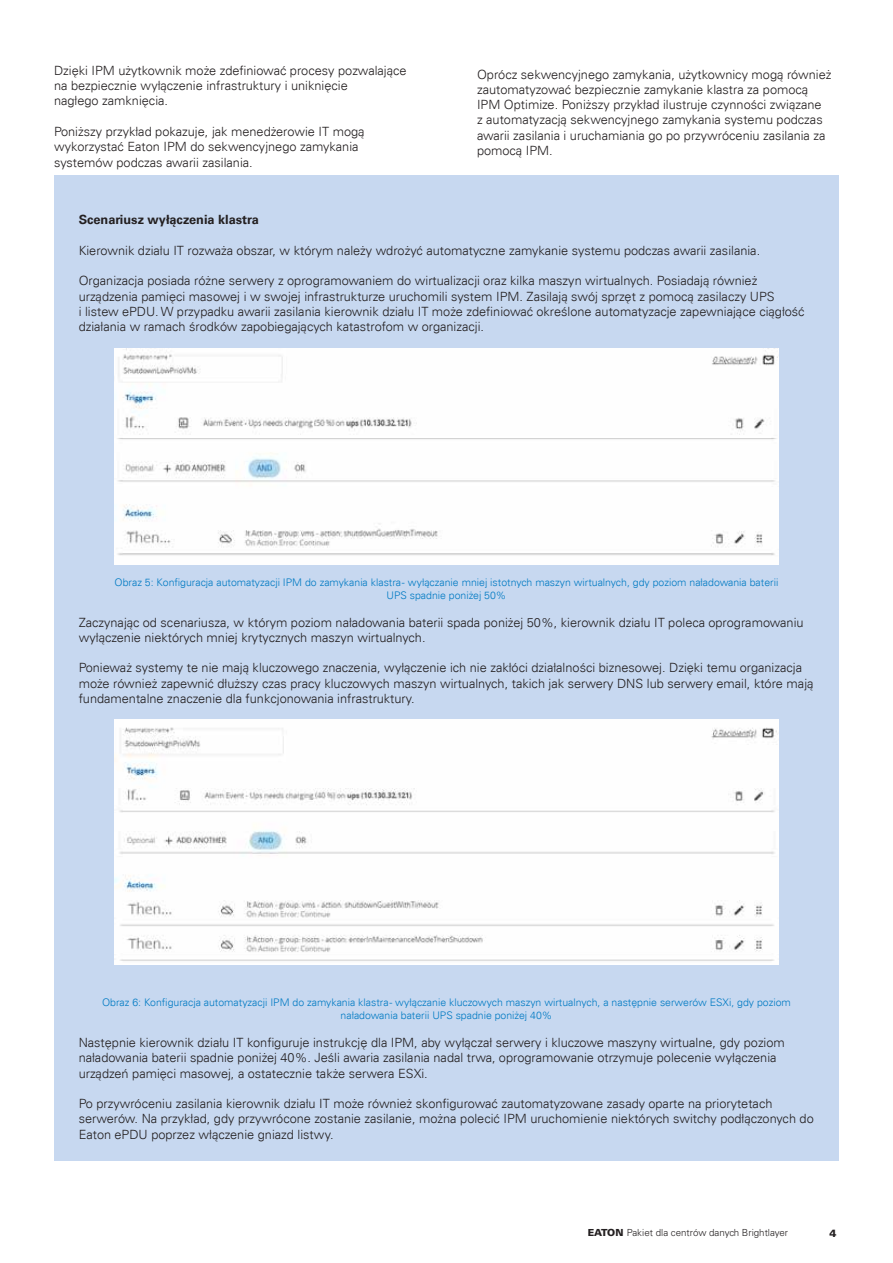
<style>
.page{position:relative;width:893px;height:1263px;background:#fff}
.page>*{position:absolute;margin:0;border:0;box-sizing:border-box;transform-origin:0 0}
.t1{font:300 12.75px/15.3px "EATON Univers";color:#231f20}
.t2{font:700 12.75px "EATON Univers";color:#231f20}
.t3{font:300 10.5px/12.6px "EATON Univers";color:#007ac3;text-align:center}
.t4{font:900 10.5px "Univers LT Std";color:#231f20}
.t5{font:300 9.75px "Univers LT Std";color:#231f20}
.s1{font-weight:900}
</style>
<div class="page">
<div style="left:54px;top:175px;width:785px;height:986px;background:#c7d8f0"></div>
<img style="left:115px;top:349px;width:663px;height:215px">
<img style="left:115px;top:719px;width:663px;height:246px">
<p class="t1" style="left:54px;top:63px;width:354px">Dzięki IPM użytkownik może zdefiniować procesy pozwalające na bezpiecznie wyłączenie infrastruktury i uniknięcie<br>nagłego zamknięcia.</p>
<p class="t1" style="left:54px;top:124px;width:312px">Poniższy przykład pokazuje, jak menedżerowie IT mogą wykorzystać Eaton IPM do sekwencyjnego zamykania systemów podczas awarii zasilania.</p>
<p class="t1" style="left:477px;top:66px;width:356px">Oprócz sekwencyjnego zamykania, użytkownicy mogą również zautomatyzować bezpiecznie zamykanie klastra za pomocą IPM Optimize. Poniższy przykład ilustruje czynności związane<br>z automatyzacją sekwencyjnego zamykania systemu podczas awarii zasilania i uruchamiania go po przywróceniu zasilania za pomocą IPM.</p>
<p class="t2" style="left:79px;top:212px;width:182px">Scenariusz wyłączenia klastra</p>
<p class="t1" style="left:79px;top:243px;width:683px">Kierownik działu IT rozważa obszar, w którym należy wdrożyć automatyczne zamykanie systemu podczas awarii zasilania.</p>
<p class="t1" style="left:79px;top:273px;width:727px">Organizacja posiada różne serwery z oprogramowaniem do wirtualizacji oraz kilka maszyn wirtualnych. Posiadają również urządzenia pamięci masowej i w swojej infrastrukturze uruchomili system IPM. Zasilają swój sprzęt z pomocą zasilaczy UPS<br>i listew ePDU. W przypadku awarii zasilania kierownik działu IT może zdefiniować określone automatyzacje zapewniające ciągłość działania w ramach środków zapobiegających katastrofom w organizacji.</p>
<p class="t3" style="left:115px;top:576px;width:665px">Obraz 5: Konfiguracja automatyzacji IPM do zamykania klastra - wyłączanie mniej istotnych maszyn wirtualnych, gdy poziom naładowania baterii<br>UPS spadnie poniżej 50%</p>
<p class="t1" style="left:79px;top:614px;width:726px">Zaczynając od scenariusza, w którym poziom naładowania baterii spada poniżej 50%, kierownik działu IT poleca oprogramowaniu wyłączenie niektórych mniej krytycznych maszyn wirtualnych.</p>
<p class="t1" style="left:79px;top:660px;width:736px">Ponieważ systemy te nie mają kluczowego znaczenia, wyłączenie ich nie zakłóci działalności biznesowej. Dzięki temu organizacja może również zapewnić dłuższy czas pracy kluczowych maszyn wirtualnych, takich jak serwery DNS lub serwery email, które mają fundamentalne znaczenie dla funkcjonowania infrastruktury.</p>
<p class="t3" style="left:102px;top:996px;width:690px">Obraz 6: Konfiguracja automatyzacji IPM do zamykania klastra - wyłączanie kluczowych maszyn wirtualnych, a następnie serwerów ESXi, gdy poziom naładowania baterii UPS spadnie poniżej 40%</p>
<p class="t1" style="left:79px;top:1035px;width:708px">Następnie kierownik działu IT konfiguruje instrukcję dla IPM, aby wyłączał serwery i kluczowe maszyny wirtualne, gdy poziom naładowania baterii spadnie poniżej 40%. Jeśli awaria zasilania nadal trwa, oprogramowanie otrzymuje polecenie wyłączenia urządzeń pamięci masowej, a ostatecznie także serwera ESXi.</p>
<p class="t1" style="left:79px;top:1096px;width:737px">Po przywróceniu zasilania kierownik działu IT może również skonfigurować zautomatyzowane zasady oparte na priorytetach serwerów. Na przykład, gdy przywrócone zostanie zasilanie, można polecić IPM uruchomienie niektórych switchy podłączonych do<br>Eaton ePDU poprzez włączenie gniazd listwy.</p>
<p class="t5" style="left:588px;top:1227px;width:202px"><span class="s1">EATON</span> Pakiet dla centrów danych Brightlayer</p>
<p class="t4" style="left:829px;top:1226px;width:9px">4</p>
</div>
